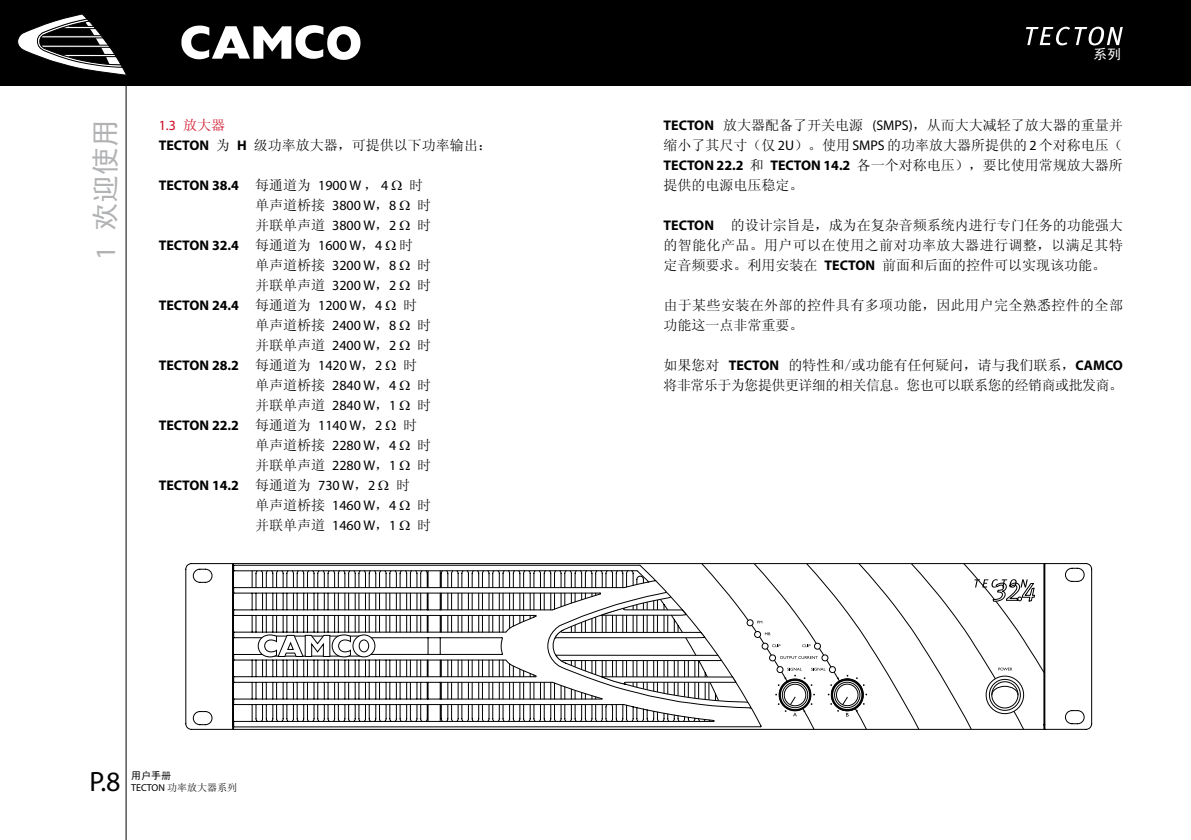
<style>
.page{position:relative;width:1191px;height:840px;background:#fff}
.page>*{position:absolute;margin:0;border:0;box-sizing:border-box;transform-origin:0 0}
.t1{font:28px "Sim Hei";color:#b1b2b4}
.t2{font:28px "Myriad";color:#000}
.t3{font:14px/20px "Sim Sun";color:#000}
.t4{font:700 14px "Myriad";color:#000}
.t5{font:14px/20px "Sim Sun";letter-spacing:-.025em;color:#000}
.t6{font:14px/20px "Sim Sun";letter-spacing:.025em;color:#000}
.t7{font:14px "Myriad";color:#cc071e}
.t8{font:14px "Sim Hei";color:#fff}
.t9{font:10px "Sim Sun";color:#000}
.t10{font:10px "Sim Hei";color:#000}
.s1{font-family:"Myriad"}
.s2{font-family:"Sim Sun"}
.s3{font-family:"Myriad";font-weight:700}
.s4{font-family:"Sim Sun";font-weight:400}
.s5{font-weight:400}
</style>
<div class="page">
<svg style="left:185px;top:563px;width:364px;height:166px"></svg>
<svg style="left:549px;top:563px;width:543px;height:166px"></svg>
<svg style="left:701px;top:563px;width:343px;height:166px"></svg>
<svg style="left:986px;top:675px;width:37px;height:38px"></svg>
<div style="left:986px;top:675px;width:37px;height:38px;border:1px solid #000;border-radius:50%"></div>
<svg style="left:989px;top:679px;width:31px;height:31px"></svg>
<div style="left:989px;top:679px;width:31px;height:31px;border:1px solid #000;border-radius:50%"></div>
<svg style="left:991px;top:681px;width:27px;height:26px"></svg>
<svg style="left:233px;top:610px;width:303px;height:71px"></svg>
<svg style="left:974px;top:579px;width:61px;height:22px"></svg>
<svg style="left:991px;top:685px;width:27px;height:18px"></svg>
<div style="left:991px;top:681px;width:27px;height:26px;border:1px solid #000;border-radius:50%"></div>
<svg style="left:547px;top:564px;width:320px;height:152px"></svg>
<div style="left:0;top:0;width:1191px;height:85px;background:#000"></div>
<svg style="left:181px;top:25px;width:179px;height:35px"></svg>
<hr style="left:126px;top:0;width:1px;height:839px;background:#000">
<svg style="left:1026px;top:27px;width:96px;height:18px"></svg>
<svg style="left:17px;top:14px;width:109px;height:61px"></svg>
<h1 class="t1" style="left:91px;top:259px;width:142px;rotate:-90deg"><span class="s1">1</span> 欢迎使用</h1>
<p class="t7" style="left:159px;top:118px;width:68px">1 .3 <span class="s2">放大器</span></p>
<p class="t3" style="left:159px;top:135px;width:335px"><span class="s3">TECTON</span> 为 <span class="s3">H</span> 级功率放大器，可提供以下功率输出：</p>
<p class="t4" style="left:159px;top:178px;width:231px">TECTON 38.4 <span class="s4">每通道为</span> <span class="s5">1 900 W</span> <span class="s4">，</span> <span class="s5">4</span></p>
<p class="t3" style="left:409px;top:175px;width:15px">时</p>
<p class="t3" style="left:255px;top:195px;width:143px">单声道桥接 <span class="s1">3800 W</span>，<span class="s1">8</span></p>
<p class="t3" style="left:417px;top:195px;width:15px">时</p>
<p class="t3" style="left:255px;top:215px;width:143px">并联单声道 <span class="s1">3800 W</span>，<span class="s1">2</span></p>
<p class="t3" style="left:417px;top:215px;width:15px">时</p>
<p class="t4" style="left:159px;top:238px;width:256px">TECTON 32.4 <span class="s4">每通道为</span> <span class="s5">1 600 W</span><span class="s4">，</span><span class="s5">4</span> <span class="s4">时</span></p>
<p class="t3" style="left:255px;top:255px;width:143px">单声道桥接 <span class="s1">3200 W</span>，<span class="s1">8</span></p>
<p class="t3" style="left:417px;top:255px;width:15px">时</p>
<p class="t3" style="left:255px;top:275px;width:143px">并联单声道 <span class="s1">3200 W</span>，<span class="s1">2</span></p>
<p class="t3" style="left:417px;top:275px;width:15px">时</p>
<p class="t4" style="left:159px;top:298px;width:225px">TECTON 24.4 <span class="s4">每通道为</span> <span class="s5">1 200 W</span><span class="s4">，</span><span class="s5">4</span></p>
<p class="t3" style="left:403px;top:295px;width:15px">时</p>
<p class="t3" style="left:255px;top:315px;width:143px">单声道桥接 <span class="s1">2400 W</span>，<span class="s1">8</span></p>
<p class="t3" style="left:417px;top:315px;width:15px">时</p>
<p class="t3" style="left:255px;top:335px;width:143px">并联单声道 <span class="s1">2400 W</span>，<span class="s1">2</span></p>
<p class="t3" style="left:417px;top:335px;width:15px">时</p>
<p class="t4" style="left:159px;top:358px;width:225px">TECTON 28.2 <span class="s4">每通道为</span> <span class="s5">1 420 W</span><span class="s4">，</span><span class="s5">2</span></p>
<p class="t3" style="left:403px;top:355px;width:15px">时</p>
<p class="t3" style="left:255px;top:375px;width:143px">单声道桥接 <span class="s1">2840 W</span>，<span class="s1">4</span></p>
<p class="t3" style="left:417px;top:375px;width:15px">时</p>
<p class="t3" style="left:255px;top:395px;width:139px">并联单声道 <span class="s1">2840 W</span>，<span class="s1">1</span></p>
<p class="t3" style="left:417px;top:395px;width:15px">时</p>
<p class="t4" style="left:159px;top:418px;width:225px">TECTON 22.2 <span class="s4">每通道为</span> <span class="s5">11 40 W</span><span class="s4">，</span><span class="s5">2</span></p>
<p class="t3" style="left:403px;top:415px;width:15px">时</p>
<p class="t3" style="left:255px;top:435px;width:143px">单声道桥接 <span class="s1">2280 W</span>，<span class="s1">4</span></p>
<p class="t3" style="left:417px;top:435px;width:15px">时</p>
<p class="t3" style="left:255px;top:455px;width:139px">并联单声道 <span class="s1">2280 W</span>，<span class="s1">1</span></p>
<p class="t3" style="left:417px;top:455px;width:15px">时</p>
<p class="t4" style="left:159px;top:478px;width:218px">TECTON 14.2 <span class="s4">每通道为</span> <span class="s5">730 W</span><span class="s4">，</span><span class="s5">2</span></p>
<p class="t3" style="left:255px;top:475px;width:156px;text-indent:141px">时单声道桥接 <span class="s1">1 460 W</span>，<span class="s1">4</span></p>
<p class="t3" style="left:417px;top:495px;width:15px">时</p>
<p class="t3" style="left:255px;top:515px;width:139px">并联单声道 <span class="s1">1 460 W</span>，<span class="s1">1</span></p>
<p class="t3" style="left:417px;top:515px;width:15px">时</p>
<p class="t10" style="left:131px;top:770px;width:41px">用户手册</p>
<h1 class="t2" style="left:89px;top:767px;width:18px">P.</h1>
<p class="t9" style="left:131px;top:782px;width:107px"><span class="s1">TECTON</span> 功率放大器系列</p>
<p class="t8" style="left:1093px;top:47px;width:29px">系列</p>
<p class="t3" style="left:663px;top:115px;width:461px"><span class="s3">TECTON</span> 放大器配备了开关电源 <span class="s1">(SMPS)</span>，从而大大减轻了放大器的重量并缩小了其尺寸（仅 <span class="s1">2U</span>）。使用 <span class="s1">SMPS</span> 的功率放大器所提供的 <span class="s1">2</span> 个对称电压（</p>
<p class="t4" style="left:663px;top:158px;width:461px">TECTON 22.2 <span class="s4">和</span> TECTON 14.2 <span class="s4">各一个对称电压），要比使用常规放大器所</span></p>
<p class="t3" style="left:663px;top:175px;width:141px">提供的电源电压稳定。</p>
<p class="t3" style="left:663px;top:215px;width:461px;text-align:justify"><span class="s3">TECTON</span> 的设计宗旨是，成为在复杂音频系统内进行专门任务的功能强大的智能化产品。用户可以在使用之前对功率放大器进行调整，以满足其特定音频要求。利用安装在 <span class="s3">TECTON</span> 前面和后面的控件可以实现该功能。</p>
<p class="t6" style="left:663px;top:295px;width:461px">由于某些安装在外部的控件具有多项功能，因此用户完全熟悉控件的全部功能这一点非常重要。</p>
<p class="t5" style="left:663px;top:355px;width:461px">如果您对 <span class="s3">TECTON</span> 的特性和/或功能有任何疑问，请与我们联系，<span class="s3">CAMCO</span>将非常乐于为您提供更详细的相关信息。您也可以联系您的经销商或批发商。</p>
</div>
